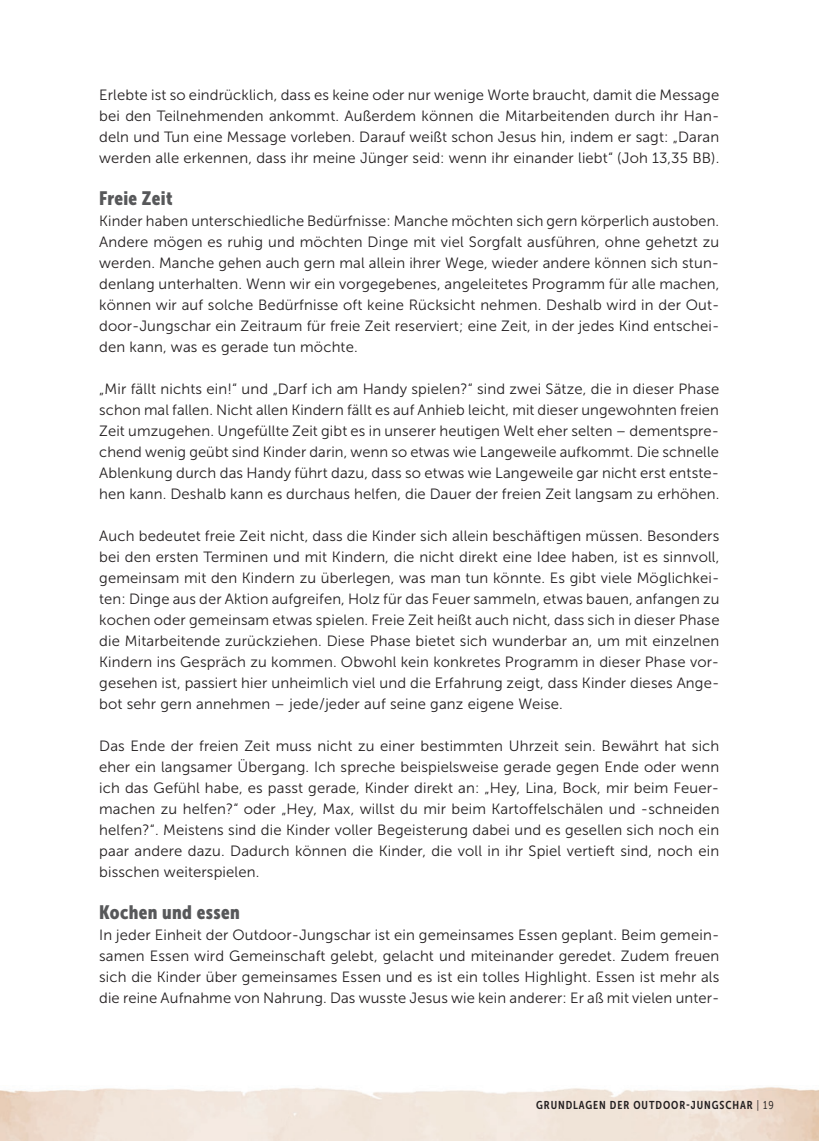
<style>
.page{position:relative;width:819px;height:1141px;background:#fff}
.page>*{position:absolute;margin:0;border:0;box-sizing:border-box;transform-origin:0 0}
.t1{font:19.25px "Museo Sans Cond 900";letter-spacing:.02em;color:#57585a}
.t2{font:14.88px/21px "Museo Sans 300";letter-spacing:.01em;color:#231f20;text-align:justify}
.t3{font:11.38px "Museo Sans Cond 700";letter-spacing:.08em;color:#231f20}
.s1{font-family:"Museo Sans Cond 300"}
</style>
<div class="page">
<p class="t2" style="left:99px;top:86px;width:622px">Erlebte ist so eindrücklich, dass es keine oder nur wenige Worte braucht, damit die Message bei den Teilnehmenden ankommt. Außerdem können die Mitarbeitenden durch ihr Han&shy;deln und Tun eine Message vorleben. Darauf weißt schon Jesus hin, indem er sagt: „Daran werden alle erkennen, dass ihr meine Jünger seid: wenn ihr einander liebt“ (Joh 13,35 BB).</p>
<p class="t1" style="left:99px;top:192px;width:75px">Freie Zeit</p>
<p class="t2" style="left:99px;top:212px;width:622px">Kinder haben unterschiedliche Bedürfnisse: Manche möchten sich gern körperlich austoben.<br>Andere mögen es ruhig und möchten Dinge mit viel Sorgfalt ausführen, ohne gehetzt zu werden. Manche gehen auch gern mal allein ihrer Wege, wieder andere können sich stun&shy;denlang unterhalten. Wenn wir ein vorgegebenes, angeleitetes Programm für alle machen, können wir auf solche Bedürfnisse oft keine Rücksicht nehmen. Deshalb wird in der Out&shy;door-Jungschar ein Zeitraum für freie Zeit reserviert; eine Zeit, in der jedes Kind entschei&shy;den kann, was es gerade tun möchte.</p>
<p class="t2" style="left:99px;top:380px;width:622px">„Mir fällt nichts ein!“ und „Darf ich am Handy spielen?“ sind zwei Sätze, die in dieser Phase schon mal fallen. Nicht allen Kindern fällt es auf Anhieb leicht, mit dieser ungewohnten freien Zeit umzugehen. Ungefüllte Zeit gibt es in unserer heutigen Welt eher selten – dementspre&shy;chend wenig geübt sind Kinder darin, wenn so etwas wie Langeweile aufkommt. Die schnelle Ablenkung durch das Handy führt dazu, dass so etwas wie Langeweile gar nicht erst entste&shy;hen kann. Deshalb kann es durchaus helfen, die Dauer der freien Zeit langsam zu erhöhen.</p>
<p class="t2" style="left:99px;top:527px;width:622px">Auch bedeutet freie Zeit nicht, dass die Kinder sich allein beschäftigen müssen. Besonders bei den ersten Terminen und mit Kindern, die nicht direkt eine Idee haben, ist es sinnvoll, gemeinsam mit den Kindern zu überlegen, was man tun könnte. Es gibt viele Möglichkei&shy;ten: Dinge aus der Aktion aufgreifen, Holz für das Feuer sammeln, etwas bauen, anfangen zu kochen oder gemeinsam etwas spielen. Freie Zeit heißt auch nicht, dass sich in dieser Phase die Mitarbeitende zurückziehen. Diese Phase bietet sich wunderbar an, um mit einzelnen Kindern ins Gespräch zu kommen. Obwohl kein konkretes Programm in dieser Phase vor&shy;gesehen ist, passiert hier unheimlich viel und die Erfahrung zeigt, dass Kinder dieses Ange&shy;bot sehr gern annehmen – jede-/-jeder auf seine ganz eigene Weise.</p>
<p class="t2" style="left:99px;top:737px;width:622px">Das Ende der freien Zeit muss nicht zu einer bestimmten Uhrzeit sein. Bewährt hat sich eher ein langsamer Übergang. Ich spreche beispielsweise gerade gegen Ende oder wenn ich das Gefühl habe, es passt gerade, Kinder direkt an: „Hey, Lina, Bock, mir beim Feuer&shy;machen zu helfen?“ oder „Hey, Max, willst du mir beim Kartoffelschälen und -schneiden helfen?“. Meistens sind die Kinder voller Begeisterung dabei und es gesellen sich noch ein paar andere dazu. Dadurch können die Kinder, die voll in ihr Spiel vertieft sind, noch ein bisschen weiterspielen.</p>
<p class="t1" style="left:99px;top:906px;width:142px">Kochen und essen</p>
<p class="t2" style="left:99px;top:926px;width:622px">In jeder Einheit der Outdoor-Jungschar ist ein gemeinsames Essen geplant. Beim gemein&shy;samen Essen wird Gemeinschaft gelebt, gelacht und miteinander geredet. Zudem freuen sich die Kinder über gemeinsames Essen und es ist ein tolles Highlight. Essen ist mehr als die reine Aufnahme von Nahrung. Das wusste Jesus wie kein anderer: Er aß mit vielen unter-</p>
<p class="t3" style="left:536px;top:1101px;width:239px">GRUNDLAGEN DER OUTDOOR-JUNGSCHAR <span class="s1">| 19</span></p>
</div>
